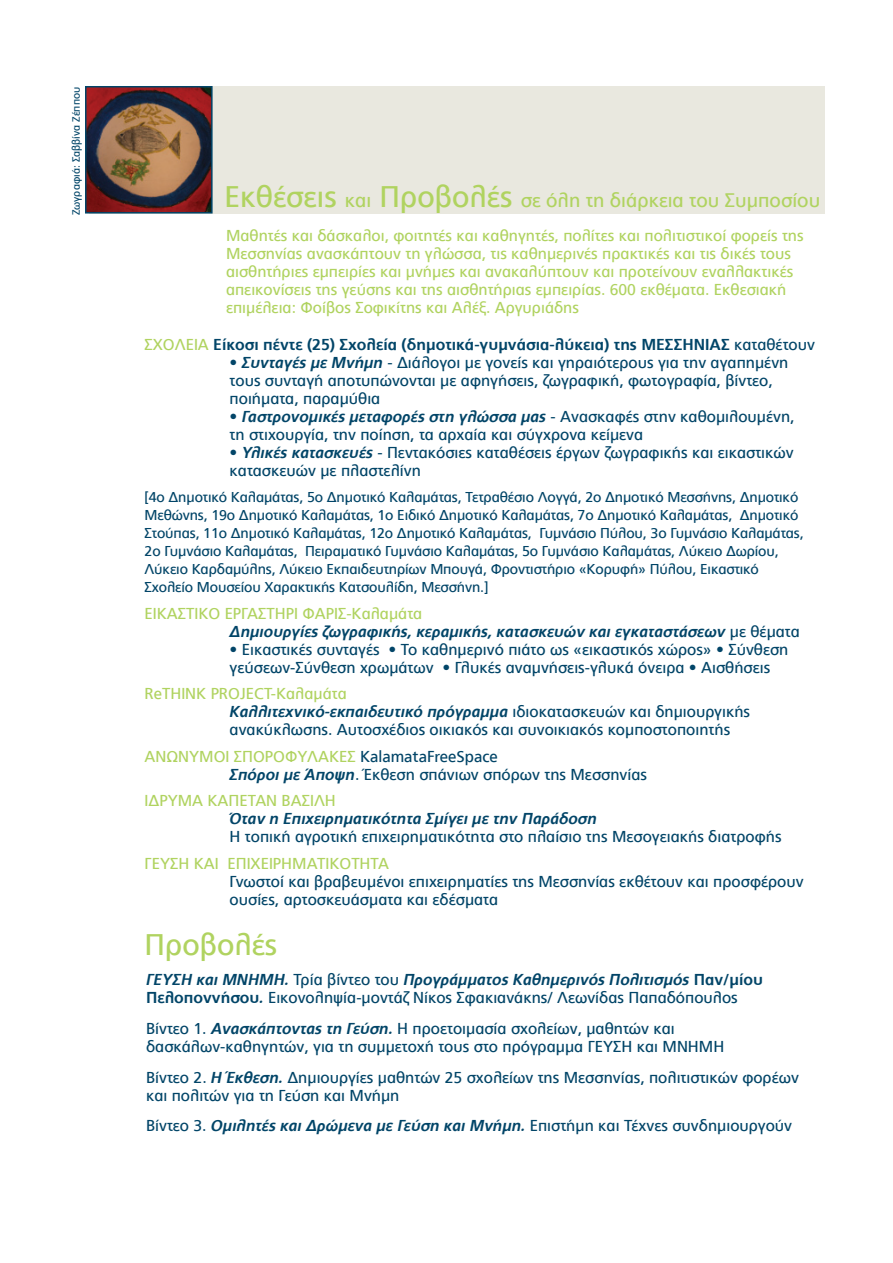
<style>
.page{position:relative;width:893px;height:1263px;background:#fff}
.page>*{position:absolute;margin:0;border:0;box-sizing:border-box;transform-origin:0 0}
.t1{font:29.7px "PF Catalog";color:#b0d360}
.t2{font:19.5px "PF Catalog";color:#b0d360}
.t3{font:15.75px/18px "PF Catalog";color:#024568}
.t4{font:15.75px/18px "PF Catalog";color:#b0d360}
.t5{font:italic 700 15.75px/18px "PF Catalog";color:#024568}
.t6{font:700 15.75px "PF Catalog";color:#024568}
.t7{font:14.25px/18px "PF Catalog";letter-spacing:-.01em;color:#024568}
.t8{font:10.5px "PF Catalog";color:#024568}
.s1{font-size:29.7px}
.s2{font-weight:400;color:#b0d360}
.s3{font-weight:400}
.s4{font-weight:700;font-style:italic}
.s5{font-weight:400;font-style:normal;color:#b0d360}
.s6{font-weight:400;font-style:normal}
.s7{color:#b0d360}
.s8{font-weight:700}
</style>
<div class="page">
<div style="left:89px;top:86px;width:736px;height:128px;background:#e9e8df"></div>
<img style="left:88px;top:89px;width:122px;height:122px">
<div style="left:85px;top:86px;width:128px;height:128px;border:2px solid #024568"></div>
<p class="t8" style="left:70px;top:215px;width:130px;rotate:-90deg">Ζωγραφιά: Σαββίνα Ζέππου</p>
<p class="t2" style="left:224px;top:189px;width:597px"><span class="s1">Εκθέσεις</span> και <span class="s1">Προβολές</span> σε όλη τη διάρκεια του Συμποσίου</p>
<p class="t4" style="left:226px;top:227px;width:579px">Μαθητές και δάσκαλοι, φοιτητές και καθηγητές, πολίτες και πολιτιστικοί φορείς της Μεσσηνίας ανασκάπτουν τη γλώσσα, τις καθημερινές πρακτικές και τις δικές τους αισθητήριες εμπειρίες και μνήμες και ανακαλύπτουν και προτείνουν εναλλακτικές απεικονίσεις της γεύσης και της αισθητήριας εμπειρίας. 600 εκθέματα. Εκθεσιακή επιμέλεια: Φοίβος Σοφικίτης και Αλέξ. Αργυριάδης</p>
<p class="t6" style="left:145px;top:335px;width:672px"><span class="s2">ΣΧΟΛΕΙΑ</span> Είκοσι πέντε (25) Σχολεία (δημοτικά-γυμνάσια-λύκεια) της ΜΕΣΣΗΝΙΑΣ <span class="s3">καταθέτουν</span></p>
<p class="t3" style="left:230px;top:353px;width:560px">• <span class="s4">Συνταγές με Μνήμη</span> - Διάλογοι με γονείς και γηραιότερους για την αγαπημένη τους συνταγή αποτυπώνονται με αφηγήσεις, ζωγραφική, φωτογραφία, βίντεο, ποιήματα, παραμύθια</p>
<p class="t3" style="left:230px;top:407px;width:566px">• <span class="s4">Γαστρονομικές μεταφορές στη γλώσσα μας</span> - Ανασκαφές στην καθομιλουμένη, τη στιχουργία, την ποίηση, τα αρχαία και σύγχρονα κείμενα</p>
<p class="t3" style="left:230px;top:443px;width:566px">• <span class="s4">Υλικές κατασκευές</span> - Πεντακόσιες καταθέσεις έργων ζωγραφικής και εικαστικών κατασκευών με πλαστελίνη</p>
<p class="t7" style="left:145px;top:488px;width:661px">[4o Δημοτικό Καλαμάτας, 5o Δημοτικό Καλαμάτας, Τετραθέσιο Λογγά, 2ο Δημοτικό Μεσσήνης, Δημοτικό Μεθώνης, 19ο Δημοτικό Καλαμάτας, 1ο Ειδικό Δημοτικό Καλαμάτας, 7ο Δημοτικό Καλαμάτας, Δημοτικό Στούπας, 11ο Δημοτικό Καλαμάτας, 12ο Δημοτικό Καλαμάτας, Γυμνάσιο Πύλου, 3ο Γυμνάσιο Καλαμάτας, 2ο Γυμνάσιο Καλαμάτας, Πειραματικό Γυμνάσιο Καλαμάτας, 5ο Γυμνάσιο Καλαμάτας, Λύκειο Δωρίου, Λύκειο Καρδαμύλης, Λύκειο Εκπαιδευτηρίων Μπουγά, Φροντιστήριο «Κορυφή» Πύλου, Εικαστικό Σχολείο Μουσείου Χαρακτικής Κατσουλίδη, Μεσσήνη.]</p>
<p class="t5" style="left:230px;top:604px;width:572px;text-indent:-85px"><span class="s5">ΕΙΚΑΣΤΙΚΟ ΕΡΓΑΣΤΗΡΙ ΦΑΡΙΣ-Καλαμάτα<br></span>Δημιουργίες ζωγραφικής, κεραμικής, κατασκευών και εγκαταστάσεων <span class="s6">με θέματα</span></p>
<p class="t3" style="left:230px;top:640px;width:560px">• Εικαστικές συνταγές • Το καθημερινό πιάτο ως «εικαστικός χώρος» • Σύνθεση γεύσεων-Σύνθεση χρωμάτων • Γλυκές αναμνήσεις-γλυκά όνειρα • Αισθήσεις</p>
<p class="t3" style="left:230px;top:685px;width:522px;text-indent:-85px"><span class="s7">ReTΗΙΝΚ PROJECT-Καλαμάτα<br></span><span class="s4">Καλλιτεχνικό-εκπαιδευτικό πρόγραμμα</span> ιδιοκατασκευών και δημιουργικής ανακύκλωσης. Αυτοσχέδιος οικιακός και συνοικιακός κομποστοποιητής</p>
<p class="t3" style="left:230px;top:747px;width:419px;text-indent:-85px"><span class="s7">ΑΝΩΝΥΜΟΙ ΣΠΟΡΟΦΥΛΑΚΕΣ</span> KalamataFreeSpace<br><span class="s4">Σπόροι με Άποψη</span>. Έκθεση σπάνιων σπόρων της Μεσσηνίας</p>
<p class="t4" style="left:145px;top:792px;width:193px">ΙΔΡΥΜΑ ΚΑΠΕΤΑΝ ΒΑΣΙΛΗ</p>
<p class="t5" style="left:230px;top:810px;width:369px">Όταν η Επιχειρηματικότητα Σμίγει με την Παράδοση</p>
<p class="t3" style="left:230px;top:828px;width:553px">Η τοπική αγροτική επιχειρηματικότητα στο πλαίσιο της Μεσογειακής διατροφής</p>
<p class="t4" style="left:145px;top:854px;width:246px">ΓΕΥΣΗ ΚΑΙ ΕΠΙΧΕΙΡΗΜΑΤΙΚΟΤΗΤΑ</p>
<p class="t3" style="left:230px;top:872px;width:575px">Γνωστοί και βραβευμένοι επιχειρηματίες της Μεσσηνίας εκθέτουν και προσφέρουν ουσίες, αρτοσκευάσματα και εδέσματα</p>
<h1 class="t1" style="left:145px;top:928px;width:134px">Προβολές</h1>
<p class="t3" style="left:146px;top:971px;width:618px"><span class="s4">ΓΕΥΣΗ και ΜΝΗΜΗ.</span> Τρία βίντεο του <span class="s4">Προγράμματος Καθημερινός Πολιτισμός</span> <span class="s8">Παν/μίου<br>Πελοποννήσου</span><span class="s4">.</span> Εικονοληψία-μοντάζ Νίκος Σφακιανάκης/ Λεωνίδας Παπαδόπουλος</p>
<p class="t3" style="left:146px;top:1020px;width:580px">Βίντεο 1. <span class="s4">Ανασκάπτοντας τη Γεύση.</span> Η προετοιμασία σχολείων, μαθητών και δασκάλων-καθηγητών, για τη συμμετοχή τους στο πρόγραμμα ΓΕΥΣΗ και ΜΝΗΜΗ</p>
<p class="t3" style="left:146px;top:1068px;width:654px">Βίντεο 2. <span class="s4">Η Έκθεση.</span> Δημιουργίες μαθητών 25 σχολείων της Μεσσηνίας, πολιτιστικών φορέων και πολιτών για τη Γεύση και Μνήμη</p>
<p class="t3" style="left:146px;top:1117px;width:647px">Βίντεο 3. <span class="s4">Ομιλητές και Δρώμενα με Γεύση και Μνήμη.</span> Επιστήμη και Τέχνες συνδημιουργούν</p>
</div>
